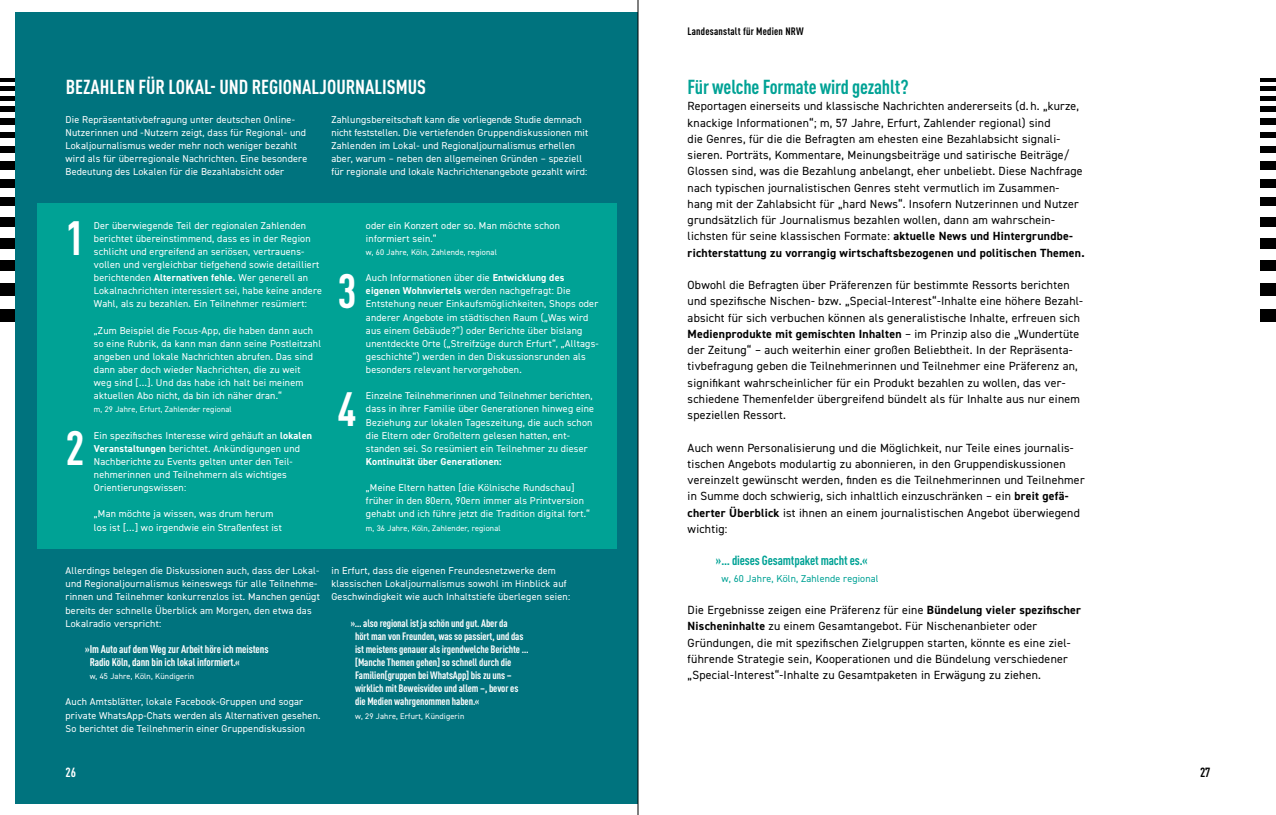
<style>
.page{position:relative;width:1276px;height:815px;background:#fff}
.page>*{position:absolute;margin:0;border:0;box-sizing:border-box;transform-origin:0 0}
.t1{font:700 condensed 47.5px "DINOT";color:#fff}
.t2{font:700 condensed 20px "DINOT";color:#fff}
.t3{font:700 condensed 20px "DINOT";letter-spacing:-.01em;color:#00a295}
.t4{font:700 condensed 13.12px "DINOT";letter-spacing:-.01em;color:#00a295}
.t5{font:700 condensed 13.12px "DINOT";color:#000}
.t6{font:700 condensed 13.12px "DINOT";color:#fff}
.t7{font:11.88px/16.2px "DIN2014";letter-spacing:.02em;color:#000}
.t8{font:700 condensed 11px/13.1px "DINOT";letter-spacing:-.01em;color:#fff}
.t9{font:700 condensed 10.62px/13.1px "DINOT";letter-spacing:-.01em;color:#fff}
.t10{font:700 condensed 10.62px "DINOT";letter-spacing:.02em;color:#000}
.t11{font:10px/13.1px "DIN2014";letter-spacing:.02em;color:#fff}
.t12{font:10px "DIN2014";letter-spacing:.015em;color:#00a295}
.t13{font:700 10px "DIN2014";letter-spacing:.02em;color:#fff}
.t14{font:8.12px "DIN2014";letter-spacing:.02em;color:#fff}
.s1{font-weight:700}
</style>
<div class="page">
<div style="left:0;top:309px;width:16px;height:13px;background:#000"></div>
<hr style="left:0;top:78px;width:16px;height:4px;background:#000">
<hr style="left:0;top:87px;width:16px;height:4px;background:#000">
<div style="left:0;top:96px;width:16px;height:5px;background:#000"></div>
<div style="left:0;top:107px;width:16px;height:5px;background:#000"></div>
<div style="left:0;top:118px;width:16px;height:7px;background:#000"></div>
<div style="left:0;top:132px;width:16px;height:7px;background:#000"></div>
<div style="left:0;top:146px;width:16px;height:8px;background:#000"></div>
<div style="left:0;top:162px;width:16px;height:8px;background:#000"></div>
<div style="left:0;top:179px;width:16px;height:9px;background:#000"></div>
<div style="left:0;top:197px;width:16px;height:10px;background:#000"></div>
<div style="left:0;top:217px;width:16px;height:10px;background:#000"></div>
<div style="left:0;top:238px;width:16px;height:11px;background:#000"></div>
<div style="left:0;top:260px;width:16px;height:12px;background:#000"></div>
<div style="left:0;top:284px;width:16px;height:12px;background:#000"></div>
<div style="left:1260px;top:309px;width:16px;height:13px;background:#000"></div>
<hr style="left:1260px;top:78px;width:16px;height:4px;background:#000">
<hr style="left:1260px;top:87px;width:16px;height:4px;background:#000">
<div style="left:1260px;top:96px;width:16px;height:5px;background:#000"></div>
<div style="left:1260px;top:107px;width:16px;height:5px;background:#000"></div>
<div style="left:1260px;top:118px;width:16px;height:7px;background:#000"></div>
<div style="left:1260px;top:132px;width:16px;height:7px;background:#000"></div>
<div style="left:1260px;top:146px;width:16px;height:8px;background:#000"></div>
<div style="left:1260px;top:162px;width:16px;height:8px;background:#000"></div>
<div style="left:1260px;top:179px;width:16px;height:9px;background:#000"></div>
<div style="left:1260px;top:197px;width:16px;height:10px;background:#000"></div>
<div style="left:1260px;top:217px;width:16px;height:10px;background:#000"></div>
<div style="left:1260px;top:238px;width:16px;height:11px;background:#000"></div>
<div style="left:1260px;top:260px;width:16px;height:12px;background:#000"></div>
<div style="left:1260px;top:284px;width:16px;height:12px;background:#000"></div>
<div style="left:16px;top:12px;width:622px;height:791px;background:#00737e"></div>
<div style="left:37px;top:204px;width:580px;height:345px;background:#00a295"></div>
<hr style="left:638px;top:0;width:1px;height:815px;background:#000">
<h2 class="t2" style="left:66px;top:72px;width:362px">BEZAHLEN FÜR LOKAL- UND REGIONALJOURNALISMUS</h2>
<p class="t11" style="left:66px;top:113px;width:243px">Die Repräsentativbefragung unter deutschen Online-Nutzerinnen und -Nutzern zeigt, dass für Regional- und Lokaljournalismus weder mehr noch weniger bezahlt wird als für überregionale Nachrichten. Eine besondere Bedeutung des Lokalen für die Bezahlabsicht oder</p>
<p class="t11" style="left:331px;top:113px;width:258px">Zahlungsbereitschaft kann die vorliegende Studie demnach nicht feststellen. Die vertiefenden Gruppendiskussionen mit Zahlenden im Lokal- und Regionaljournalismus erhellen aber, warum – neben den allgemeinen Gründen – speziell für regionale und lokale Nachrichtenangebote gezahlt wird:</p>
<h1 class="t1" style="left:66px;top:203px;width:21px">1</h1>
<h1 class="t1" style="left:66px;top:413px;width:21px">2</h1>
<p class="t11" style="left:94px;top:218px;width:230px">Der überwiegende Teil der regionalen Zahlenden berichtet übereinstimmend, dass es in der Region schlicht und ergreifend an seriösen, vertrauens&shy;vollen und vergleichbar tiefgehend sowie detailliert berichtenden <span class="s1">Alternativen fehle.</span> Wer generell an Lokalnachrichten interessiert sei, habe keine andere Wahl, als zu bezahlen. Ein Teilnehmer resümiert:</p>
<p class="t11" style="left:94px;top:323px;width:229px">„Zum Beispiel die Focus-App, die haben dann auch so eine Rubrik, da kann man dann seine Postleitzahl angeben und lokale Nachrichten abrufen. Das sind dann aber doch wieder Nachrichten, die zu weit<br>weg sind […]. Und das habe ich halt bei meinem aktuellen Abo nicht, da bin ich näher dran.“</p>
<p class="t14" style="left:94px;top:405px;width:139px">m, 29 Jahre, Erfurt, Zahlender regional</p>
<p class="t11" style="left:94px;top:428px;width:219px">Ein spezifisches Interesse wird gehäuft an <span class="s1">lokalen Veranstaltungen</span> berichtet. Ankündigungen und Nachberichte zu Events gelten unter den Teil&shy;nehmerinnen und Teilnehmern als wichtiges Orientierungswissen:</p>
<p class="t11" style="left:94px;top:507px;width:190px">„Man möchte ja wissen, was drum herum los ist […] wo irgendwie ein Straßenfest ist</p>
<h1 class="t1" style="left:337px;top:256px;width:21px">3</h1>
<h1 class="t1" style="left:337px;top:374px;width:21px">4</h1>
<p class="t11" style="left:366px;top:218px;width:195px">oder ein Konzert oder so. Man möchte schon informiert sein.“</p>
<p class="t14" style="left:366px;top:247px;width:132px">w, 60 Jahre, Köln, Zahlende, regional</p>
<p class="t11" style="left:366px;top:271px;width:234px">Auch Informationen über die <span class="s1">Entwicklung des eigenen Wohnviertels</span> werden nachgefragt: Die Entstehung neuer Einkaufsmöglichkeiten, Shops oder anderer Angebote im städtischen Raum („Was wird aus einem Gebäude?“) oder Berichte über bislang unentdeckte Orte („Streifzüge durch Erfurt“, „Alltags&shy;geschichte“) werden in den Diskussionsrunden als besonders relevant hervorgehoben.</p>
<p class="t11" style="left:366px;top:389px;width:230px">Einzelne Teilnehmerinnen und Teilnehmer berichten, dass in ihrer Familie über Generationen hinweg eine Beziehung zur lokalen Tageszeitung, die auch schon die Eltern oder Großeltern gelesen hatten, ent&shy;standen sei. So resümiert ein Teilnehmer zu dieser</p>
<p class="t13" style="left:366px;top:455px;width:137px">Kontinuität über Generationen:</p>
<p class="t11" style="left:366px;top:481px;width:225px">„Meine Eltern hatten [die Kölnische Rundschau] früher in den 80ern, 90ern immer als Printversion gehabt und ich führe jetzt die Tradition digital fort.“</p>
<p class="t14" style="left:366px;top:523px;width:136px">m, 36 Jahre, Köln, Zahlender, regional</p>
<p class="t11" style="left:66px;top:564px;width:256px">Allerdings belegen die Diskussionen auch, dass der Lokal&shy;und Regionaljournalismus keineswegs für alle Teilnehme&shy;rinnen und Teilnehmer konkurrenzlos ist. Manchen genügt bereits der schnelle Überblick am Morgen, den etwa das Lokalradio verspricht:</p>
<p class="t8" style="left:90px;top:642px;width:180px;text-indent:-5px">»Im Auto auf dem Weg zur Arbeit höre ich meistens<br>Radio Köln, dann bin ich lokal informiert.«</p>
<p class="t14" style="left:90px;top:671px;width:106px">w, 45 Jahre, Köln, Kündigerin</p>
<p class="t11" style="left:66px;top:695px;width:256px">Auch Amtsblätter, lokale Facebook-Gruppen und sogar private WhatsApp-Chats werden als Alternativen gesehen.<br>So berichtet die Teilnehmerin einer Gruppendiskussion</p>
<p class="t11" style="left:331px;top:564px;width:240px">in Erfurt, dass die eigenen Freundesnetzwerke dem klassischen Lokaljournalismus sowohl im Hinblick auf<br>Geschwindigkeit wie auch Inhaltstiefe überlegen seien:</p>
<p class="t9" style="left:355px;top:615px;width:175px;text-indent:-4px">»… also regional ist ja schön und gut. Aber da<br>hört man von Freunden, was so passiert, und das ist meistens genauer als irgendwelche Berichte … [Manche Themen gehen] so schnell durch die Familien[gruppen bei WhatsApp] bis zu uns – wirklich mit Beweisvideo und allem –, bevor es die Medien wahrgenommen haben.«</p>
<p class="t14" style="left:355px;top:711px;width:111px">w, 29 Jahre, Erfurt, Kündigerin</p>
<h3 class="t6" style="left:66px;top:762px;width:12px">26</h3>
<p class="t10" style="left:687px;top:24px;width:118px">Landesanstalt für Medien NRW</p>
<h2 class="t3" style="left:687px;top:72px;width:222px">Für welche Formate wird gezahlt?</h2>
<p class="t7" style="left:687px;top:98px;width:398px">Reportagen einerseits und klassische Nachrichten andererseits (d. h. „kurze, knackige Informationen“; m, 57 Jahre, Erfurt, Zahlender regional) sind<br>die Genres, für die die Befragten am ehesten eine Bezahlabsicht signali&shy;sieren. Porträts, Kommentare, Meinungsbeiträge und satirische Beiträge/ Glossen sind, was die Bezahlung anbelangt, eher unbeliebt. Diese Nachfrage nach typischen journalistischen Genres steht vermutlich im Zusammen&shy;hang mit der Zahlabsicht für „hard News“. Insofern Nutzerinnen und Nutzer grundsätzlich für Journalismus bezahlen wollen, dann am wahrschein&shy;lichsten für seine klassischen Formate: <span class="s1">aktuelle News und Hintergrundbe&shy;richterstattung zu vorrangig wirtschaftsbezogenen und politischen Themen.</span></p>
<p class="t7" style="left:687px;top:277px;width:396px">Obwohl die Befragten über Präferenzen für bestimmte Ressorts berichten und spezifische Nischen- bzw. „Special-Interest“-Inhalte eine höhere Bezahl&shy;absicht für sich verbuchen können als generalistische Inhalte, erfreuen sich <span class="s1">Medienprodukte mit gemischten Inhalten</span> – im Prinzip also die „Wundertüte der Zeitung“ – auch weiterhin einer großen Beliebtheit. In der Repräsenta&shy;tivbefragung geben die Teilnehmerinnen und Teilnehmer eine Präferenz an, signifikant wahrscheinlicher für ein Produkt bezahlen zu wollen, das ver&shy;schiedene Themenfelder übergreifend bündelt als für Inhalte aus nur einem speziellen Ressort.</p>
<p class="t7" style="left:687px;top:439px;width:398px">Auch wenn Personalisierung und die Möglichkeit, nur Teile eines journalis&shy;tischen Angebots modulartig zu abonnieren, in den Gruppendiskussionen vereinzelt gewünscht werden, finden es die Teilnehmerinnen und Teilnehmer in Summe doch schwierig, sich inhaltlich einzuschränken – ein <span class="s1">breit gefä&shy;cherter Überblick</span> ist ihnen an einem journalistischen Angebot überwiegend wichtig:</p>
<h3 class="t4" style="left:716px;top:551px;width:153px">»… dieses Gesamtpaket macht es.«</h3>
<p class="t12" style="left:721px;top:572px;width:159px">w, 60 Jahre, Köln, Zahlende regional</p>
<p class="t7" style="left:687px;top:602px;width:395px">Die Ergebnisse zeigen eine Präferenz für eine <span class="s1">Bündelung vieler spezifischer Nischeninhalte</span> zu einem Gesamtangebot. Für Nischenanbieter oder Gründungen, die mit spezifischen Zielgruppen starten, könnte es eine ziel&shy;führende Strategie sein, Kooperationen und die Bündelung verschiedener „Special-Interest“-Inhalte zu Gesamtpaketen in Erwägung zu ziehen.</p>
<h3 class="t5" style="left:1200px;top:762px;width:12px">27</h3>
</div>
